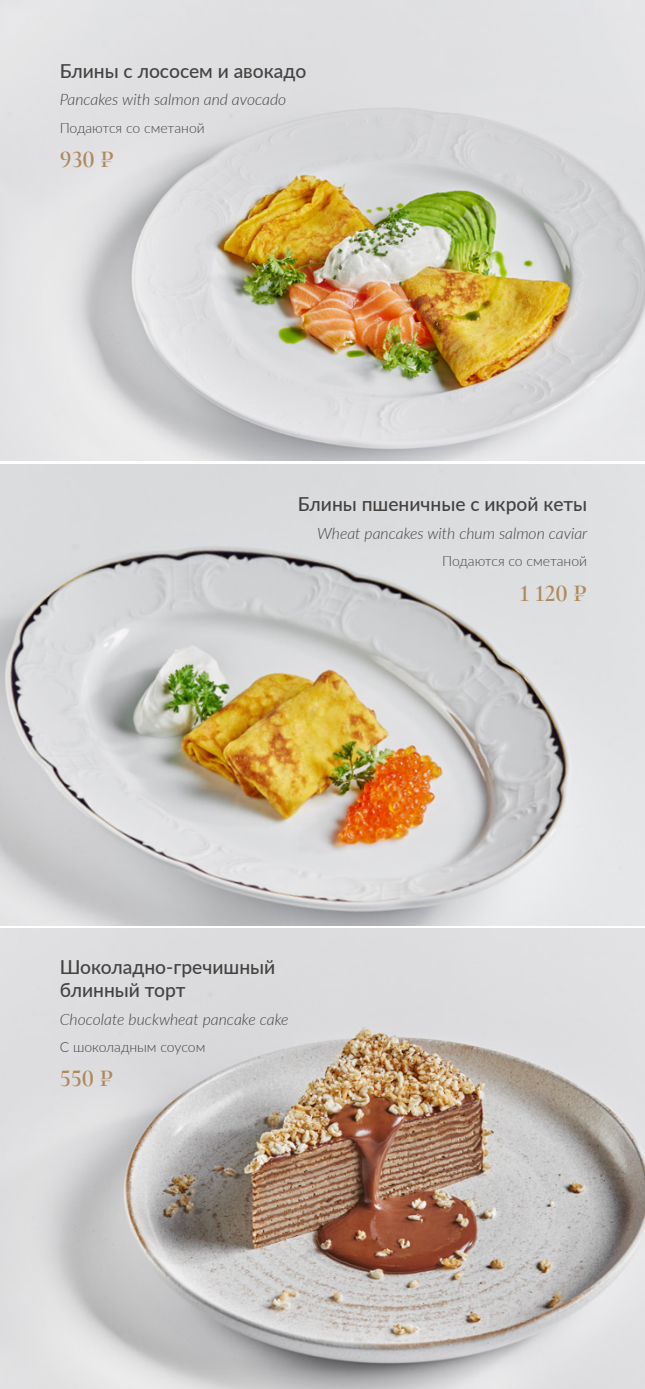
<style>
.page{position:relative;width:645px;height:1389px;background:#fff}
.page>*{position:absolute;margin:0;border:0;box-sizing:border-box;transform-origin:0 0}
.t1{font:600 24.5px "Cormorant Garamond";color:#ae8a5b}
.t2{font:500 19.25px/22.8px "Lato";color:#434241}
.t3{font:italic 300 15.75px "Lato";color:#434241}
.t4{font:300 14px "Lato";color:#434241}
</style>
<div class="page">
<img style="left:0;top:465px;width:645px;height:460px">
<img style="left:0;top:928px;width:645px;height:461px">
<img style="left:0;top:0;width:645px;height:460px">
<p class="t2" style="left:60px;top:58px;width:248px">Блины с лососем и авокадо</p>
<p class="t3" style="left:60px;top:88px;width:228px">Pancakes with salmon and avocado</p>
<p class="t4" style="left:60px;top:118px;width:146px">Подаются со сметаной</p>
<h1 class="t1" style="left:60px;top:144px;width:56px">930 ₽</h1>
<p class="t2" style="left:298px;top:492px;width:291px">Блины пшеничные с икрой кеты</p>
<p class="t3" style="left:317px;top:522px;width:272px">Wheat pancakes with chum salmon caviar</p>
<p class="t4" style="left:442px;top:551px;width:146px">Подаются со сметаной</p>
<h1 class="t1" style="left:520px;top:578px;width:69px">1 120 ₽</h1>
<p class="t2" style="left:60px;top:955px;width:217px">Шоколадно-гречишный блинный торт</p>
<p class="t3" style="left:60px;top:1008px;width:230px">Chocolate buckwheat pancake cake</p>
<p class="t4" style="left:60px;top:1037px;width:147px">С шоколадным соусом</p>
<h1 class="t1" style="left:60px;top:1063px;width:55px">550 ₽</h1>
</div>
